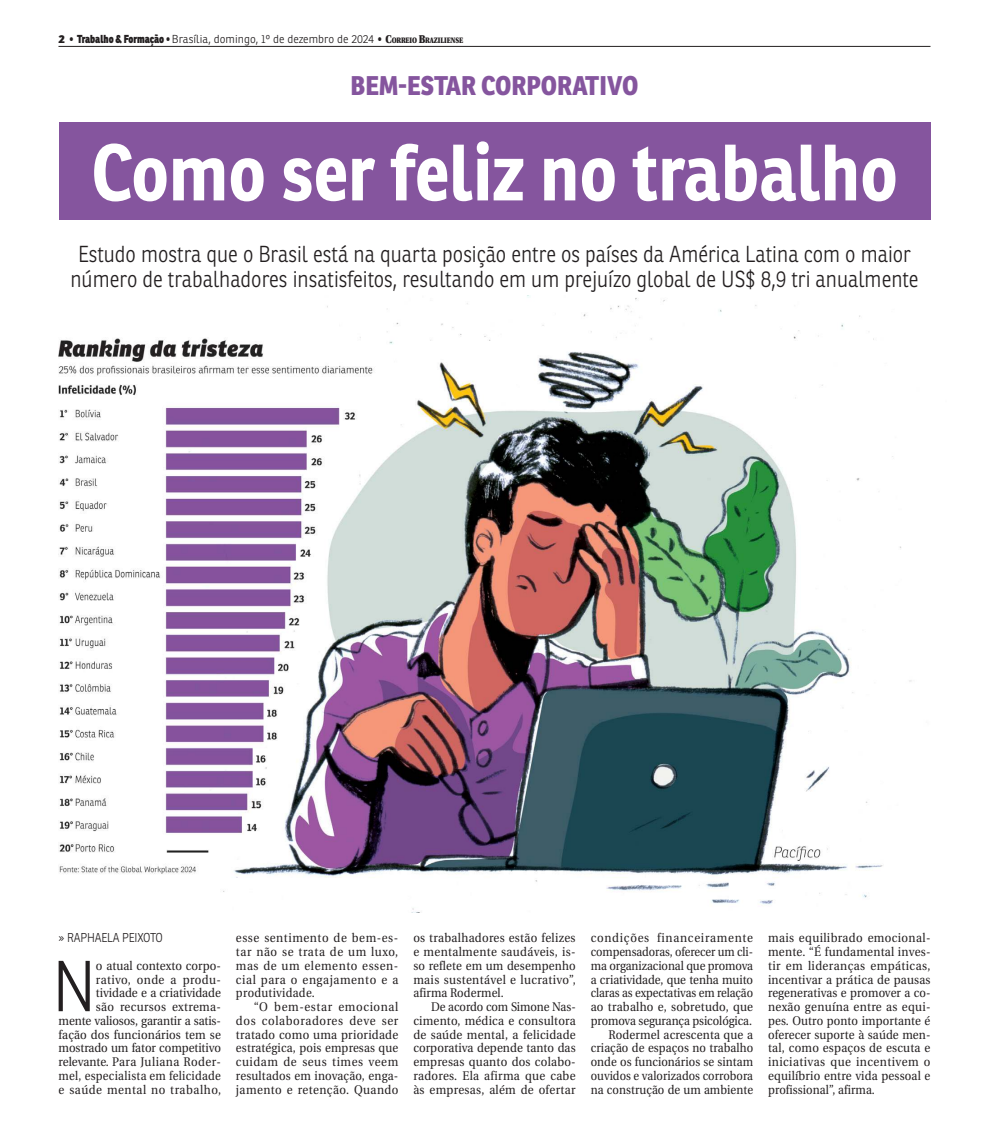
<style>
.page{position:relative;width:989px;height:1124px;background:#fff}
.page>*{position:absolute;margin:0;border:0;box-sizing:border-box;transform-origin:0 0}
.t1{font:700 77.5px "Ronnia";color:#fff;scale:.9 1}
.t2{font:300 69.88px "Ronnia";color:#231f20;scale:.9 1}
.t3{font:800 26.25px "Ronnia";color:#85559e;scale:.9 1}
.t4{font:300 22.5px/25px "Ronnia";color:#231f20;text-align:center;scale:.9 1}
.t5{font:12.5px/13.8px "Utopia";letter-spacing:.01em;color:#231f20;text-align:justify;scale:.92 1}
.t6{font:12.5px/13.8px "Utopia";letter-spacing:.01em;color:#231f20;text-align:justify;scale:.9 1}
.t7{font:300 12.5px "Ronnia";letter-spacing:-.015em;color:#231f20;scale:.9 1}
.t8{font:300 11.25px "Ronnia";letter-spacing:.005em;color:#231f20}
.s1{font-weight:800}
.s2{font-family:"Utopia";font-weight:900}
.s3{font-family:"Utopia";font-weight:900;font-size:7.88px}
</style>
<div class="page">
<hr style="left:58px;top:46px;width:872px;height:1px;background:#231f20">
<div style="left:59px;top:122px;width:871px;height:98px;background:#85559e"></div>
<img style="left:59px;top:296px;width:853px;height:614px">
<p class="t8" style="left:58px;top:34px;width:406px"><span class="s1">2</span> <span class="s2">•</span> <span class="s1">Trabalho &amp; Formação</span> <span class="s2">•</span> Brasília, domingo, 1º de dezembro de 2024 <span class="s2">•</span> <span class="s2">C</span><span class="s3">ORREIO</span> <span class="s2">B</span><span class="s3">RAZILIENSE</span></p>
<h3 class="t3" style="left:350px;top:76px;width:321px">BEM-ESTAR CORPORATIVO</h3>
<h1 class="t1" style="left:91px;top:141px;width:898px">Como ser feliz no trabalho</h1>
<h3 class="t4" style="left:70px;top:243px;width:944px">Estudo mostra que o Brasil está na quarta posição entre os países da América Latina com o maior número de trabalhadores insatisfeitos, resultando em um prejuízo global de US$ 8,9 tri anualmente</h3>
<p class="t7" style="left:59px;top:932px;width:117px">» RAPHAELA PEIXOTO</p>
<p class="t5" style="left:59px;top:958px;width:178px;text-align:right">o atual contexto corpo&shy;rativo, onde a produ&shy;tividade e a criatividade<br>são recursos extrema-<br>mente valiosos, garantir a satis&shy;fação dos funcionários tem se mostrado um fator competitivo relevante. Para Juliana Roder&shy;mel, especialista em felicidade e saúde mental no trabalho,</p>
<h2 class="t2" style="left:52px;top:956px;width:50px">N</h2>
<p class="t5" style="left:236px;top:931px;width:178px">esse sentimento de bem-es&shy;tar não se trata de um luxo, mas de um elemento essen&shy;cial para o engajamento e a produtividade.</p>
<p class="t5" style="left:236px;top:1000px;width:178px;text-indent:18px">“O bem-estar emocional dos colaboradores deve ser tratado como uma prioridade estratégica, pois empresas que cuidam de seus times veem resultados em inovação, enga&shy;jamento e retenção. Quando</p>
<p class="t5" style="left:413px;top:931px;width:178px">os trabalhadores estão felizes e mentalmente saudáveis, is&shy;so reflete em um desempenho mais sustentável e lucrativo”, afirma Rodermel.</p>
<p class="t6" style="left:413px;top:1000px;width:182px;text-indent:18px">De acordo com Simone Nas&shy;cimento, médica e consultora de saúde mental, a felicidade corporativa depende tanto das empresas quanto dos colabo&shy;radores. Ela afirma que cabe às empresas, além de ofertar</p>
<p class="t5" style="left:591px;top:931px;width:178px;text-align:right">condições financeiramente compensadoras, oferecer um cli&shy;ma organizacional que promova a criatividade, que tenha muito claras as expectativas em relação ao trabalho e, sobretudo, que promova segurança psicológica.<br>Rodermel acrescenta que a criação de espaços no trabalho onde os funcionários se sintam ouvidos e valorizados corrobora na construção de um ambiente</p>
<p class="t5" style="left:768px;top:931px;width:178px">mais equilibrado emocional&shy;mente. “É fundamental inves&shy;tir em lideranças empáticas, incentivar a prática de pausas regenerativas e promover a co&shy;nexão genuína entre as equi&shy;pes. Outro ponto importante é oferecer suporte à saúde men&shy;tal, como espaços de escuta e iniciativas que incentivem o equilíbrio entre vida pessoal e profissional”, afirma.</p>
</div>
